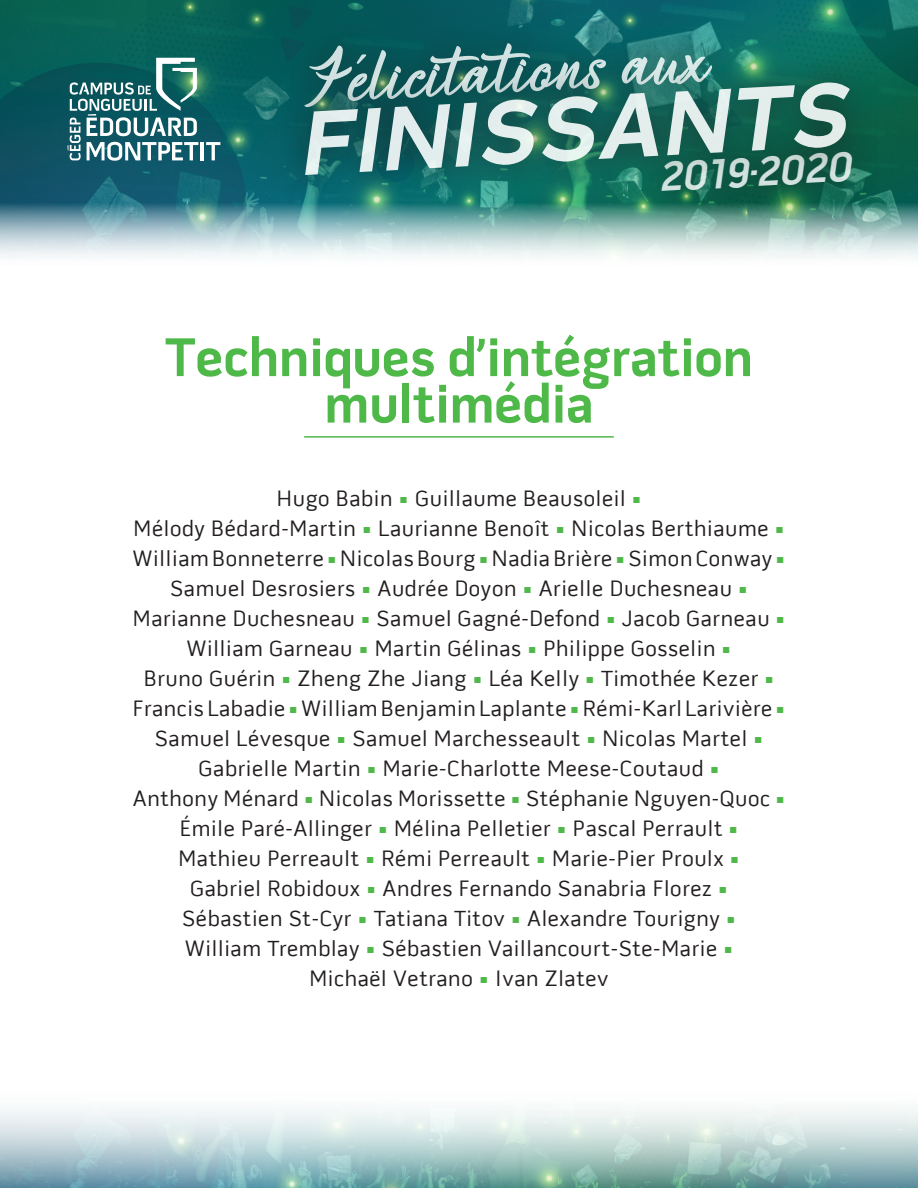
<style>
.page{position:relative;width:918px;height:1188px;background:#fff}
.page>*{position:absolute;margin:0;border:0;box-sizing:border-box;transform-origin:0 0}
.t1{font:italic 700 92.7px "Pill Gothic 900 mg";color:#fff;scale:.9 1}
.t2{font:70.2px "Catherine";color:#fff;scale:1.1 1}
.t3{font:700 55.5px/46.5px "Pill Gothic 600 mg";color:#4eb848;text-align:center}
.t4{font:italic 700 42.45px "Pill Gothic 600 mg";color:#fff}
.t5{font:22.5px/30px "Pill Gothic 600 mg";letter-spacing:.03em;color:#231f20;text-align:center}
.s1{font-weight:700;font-size:29.25px;color:#4eb848}
</style>
<div class="page">
<img style="left:0;top:0;width:918px;height:257px">
<img style="left:0;top:1110px;width:918px;height:78px">
<div style="left:634px;top:123px;width:247px;height:98px;background:#231f20;opacity:.75"></div>
<div style="left:279px;top:16px;width:460px;height:119px;background:#231f20;opacity:.75"></div>
<div style="left:277px;top:53px;width:600px;height:151px;background:#231f20;opacity:.75"></div>
<hr style="left:201px;top:142px;width:3px;height:18px;background:#fff">
<svg style="left:206px;top:142px;width:14px;height:18px"></svg>
<svg style="left:67px;top:58px;width:131px;height:103px"></svg>
<hr style="left:304px;top:436px;width:310px;height:2px;background:#4eb848">
<h2 class="t2" style="left:301px;top:34px;width:372px;rotate:-3deg">Félicitations aux</h2>
<h1 class="t1" style="left:294px;top:87px;width:613px;rotate:-3deg">FINISSANTS</h1>
<h3 class="t4" style="left:657px;top:151px;width:195px;rotate:-3deg">2019-2020</h3>
<h3 class="t3" style="left:165px;top:334px;width:589px">Techniques d’intégration multimédia</h3>
<p class="t5" style="left:133px;top:484px;width:654px">Hugo Babin <span class="s1">•</span> Guillaume Beausoleil <span class="s1">•<br></span>Mélody Bédard-Martin <span class="s1">•</span> Laurianne Benoît <span class="s1">•</span> Nicolas Berthiaume <span class="s1">• </span>William Bonneterre <span class="s1">•</span> Nicolas Bourg <span class="s1">•</span> Nadia Brière <span class="s1">•</span> Simon Conway <span class="s1">• </span>Samuel Desrosiers <span class="s1">•</span> Audrée Doyon <span class="s1">•</span> Arielle Duchesneau <span class="s1">• </span>Marianne Duchesneau <span class="s1">•</span> Samuel Gagné-Defond <span class="s1">•</span> Jacob Garneau <span class="s1">• </span>William Garneau <span class="s1">•</span> Martin Gélinas <span class="s1">•</span> Philippe Gosselin <span class="s1">•<br></span>Bruno Guérin <span class="s1">•</span> Zheng Zhe Jiang <span class="s1">•</span> Léa Kelly <span class="s1">•</span> Timothée Kezer <span class="s1">• </span>Francis Labadie <span class="s1">•</span> William Benjamin Laplante <span class="s1">•</span> Rémi-Karl Larivière <span class="s1">• </span>Samuel Lévesque <span class="s1">•</span> Samuel Marchesseault <span class="s1">•</span> Nicolas Martel <span class="s1">• </span>Gabrielle Martin <span class="s1">•</span> Marie-Charlotte Meese-Coutaud <span class="s1">•<br></span>Anthony Ménard <span class="s1">•</span> Nicolas Morissette <span class="s1">•</span> Stéphanie Nguyen-Quoc <span class="s1">• </span>Émile Paré-Allinger <span class="s1">•</span> Mélina Pelletier <span class="s1">•</span> Pascal Perrault <span class="s1">•<br></span>Mathieu Perreault <span class="s1">•</span> Rémi Perreault <span class="s1">•</span> Marie-Pier Proulx <span class="s1">•<br></span>Gabriel Robidoux <span class="s1">•</span> Andres Fernando Sanabria Florez <span class="s1">•<br></span>Sébastien St-Cyr <span class="s1">•</span> Tatiana Titov <span class="s1">•</span> Alexandre Tourigny <span class="s1">•<br></span>William Tremblay <span class="s1">•</span> Sébastien Vaillancourt-Ste-Marie <span class="s1">•<br></span>Michaël Vetrano <span class="s1">•</span> Ivan Zlatev</p>
</div>
